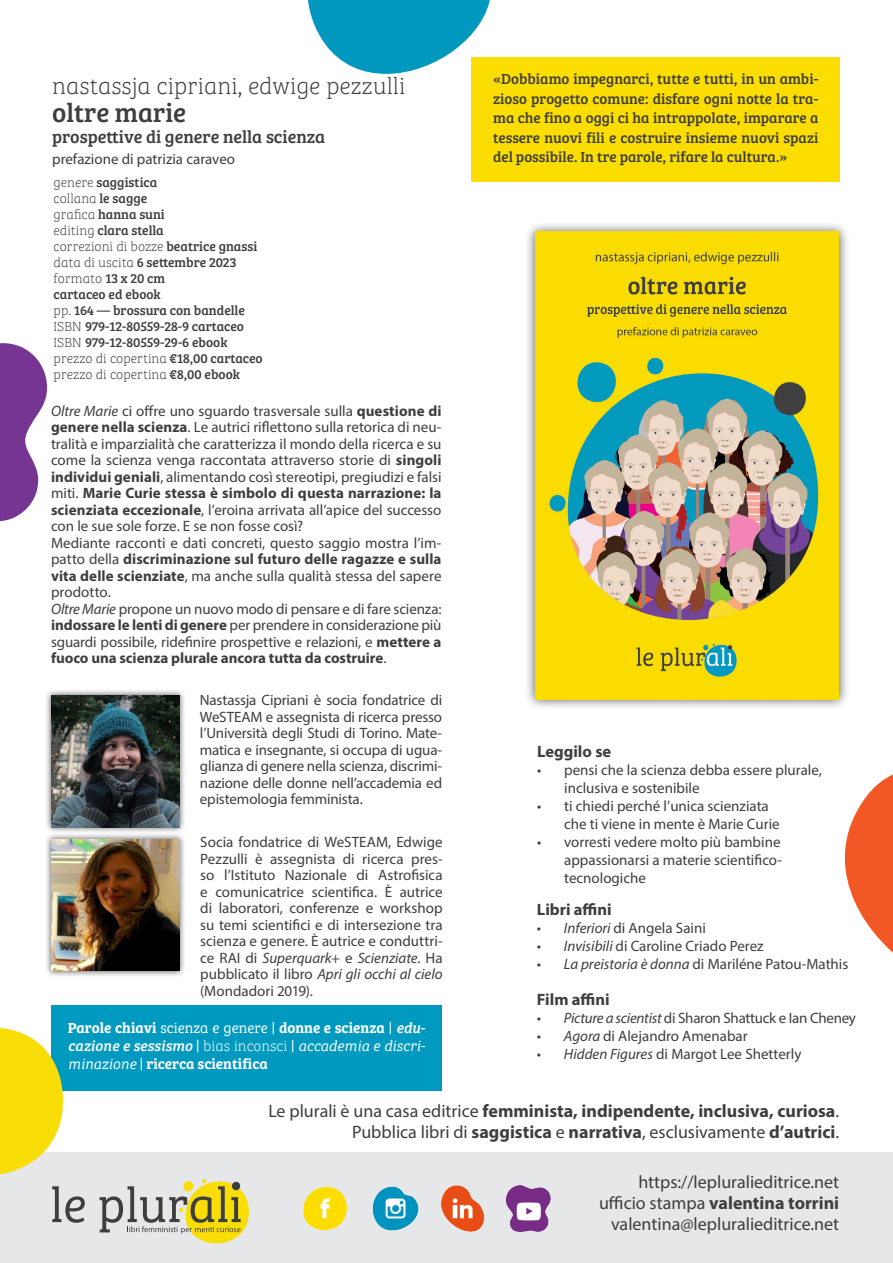
<style>
.page{position:relative;width:893px;height:1263px;background:#fff}
.page>*{position:absolute;margin:0;border:0;box-sizing:border-box;transform-origin:0 0}
.t1{font:27px "Bree Serif";color:#3e3e3f}
.t2{font:24px "Bree Serif Th";color:#3e3e3f}
.t3{font:18px "Myriad Pro";color:#3e3e3f}
.t4{font:700 18px "Myriad Pro";color:#3e3e3f}
.t5{font:18px "Bree Serif";color:#3e3e3f}
.t6{font:700 16.5px "Myriad Pro";color:#3e3e3f}
.t7{font:15px/16.5px "Myriad Pro";color:#3e3e3f;text-align:justify}
.t8{font:15px/19.5px "Bree Serif";color:#3e3e3f;text-align:justify}
.t9{font:15px/18px "Bree Serif Sb";color:#fff;text-align:justify}
.t10{font:15px "Myriad Pro";letter-spacing:-.02em;color:#3e3e3f}
.t11{font:13.5px "Bree Serif";color:#3e3e3f}
.t12{font:13.5px "Bree Serif Th";color:#3e3e3f}
.s1{font-family:"Bree Serif Th"}
.s2{font-family:"Bree Serif"}
.s3{font-style:italic}
.s4{font-weight:700}
.s5{font-family:"Bree Serif Lt"}
.s6{font-family:"Bree Serif";font-style:italic}
.s7{font-family:"Bree Serif Lt";font-style:italic}
.s8{font-weight:400}
</style>
<div class="page">
<svg style="left:308px;top:0;width:204px;height:74px"></svg>
<div style="left:524px;top:221px;width:325px;height:489px;background:#231f20;opacity:.75"></div>
<img style="left:535px;top:232px;width:304px;height:467px">
<div style="left:0;top:1152px;width:893px;height:111px;background:#e6e7e9"></div>
<svg style="left:100px;top:1179px;width:149px;height:65px"></svg>
<div style="left:471px;top:58px;width:368px;height:124px;background:#fcdd00"></div>
<div style="left:51px;top:1005px;width:390px;height:85px;background:#0099c0"></div>
<div style="left:45px;top:689px;width:141px;height:145px;background:#231f20;opacity:.75"></div>
<img style="left:51px;top:695px;width:128px;height:132px">
<svg style="left:0;top:1028px;width:85px;height:195px"></svg>
<svg style="left:844px;top:774px;width:49px;height:179px"></svg>
<svg style="left:0;top:343px;width:47px;height:179px"></svg>
<img style="left:303px;top:1187px;width:44px;height:43px">
<img style="left:372px;top:1186px;width:47px;height:45px">
<img style="left:441px;top:1186px;width:43px;height:46px">
<img style="left:506px;top:1186px;width:45px;height:46px">
<div style="left:45px;top:832px;width:141px;height:145px;background:#231f20;opacity:.75"></div>
<img style="left:51px;top:839px;width:129px;height:132px">
<p class="t2" style="left:52px;top:69px;width:355px">nastassja cipriani, edwige pezzulli</p>
<p class="t1" style="left:52px;top:93px;width:136px">oltre marie</p>
<p class="t5" style="left:52px;top:124px;width:275px">prospettive di genere nella scienza</p>
<p class="t7" style="left:52px;top:151px;width:184px">prefazione di patrizia caraveo</p>
<p class="t11" style="left:54px;top:173px;width:105px"><span class="s1">genere</span> saggistica</p>
<p class="t12" style="left:54px;top:189px;width:95px">collana <span class="s2">le sagge</span></p>
<p class="t11" style="left:54px;top:205px;width:113px"><span class="s1">grafica</span> hanna suni</p>
<p class="t11" style="left:54px;top:221px;width:112px"><span class="s1">editing</span> clara stella</p>
<p class="t12" style="left:54px;top:237px;width:205px">correzioni di bozze <span class="s2">beatrice gnassi</span></p>
<p class="t11" style="left:54px;top:253px;width:184px"><span class="s1">data di uscita</span> 6 settembre 2023</p>
<p class="t12" style="left:54px;top:269px;width:113px">formato <span class="s2">13 x 20 cm</span></p>
<p class="t11" style="left:54px;top:285px;width:109px">cartaceo ed ebook</p>
<p class="t11" style="left:54px;top:301px;width:193px"><span class="s1">pp.</span> 164 — brossura con bandelle</p>
<p class="t11" style="left:54px;top:317px;width:192px"><span class="s1">ISBN</span> 979-12-80559-28-9 cartaceo</p>
<p class="t11" style="left:54px;top:333px;width:175px"><span class="s1">ISBN</span> 979-12-80559-29-6 ebook</p>
<p class="t12" style="left:54px;top:349px;width:211px">prezzo di copertina <span class="s2">€18,00 cartaceo</span></p>
<p class="t12" style="left:54px;top:365px;width:188px">prezzo di copertina <span class="s2">€8,00 ebook</span></p>
<p class="t7" style="left:51px;top:402px;width:392px"><span class="s3">Oltre Marie</span> ci offre uno sguardo trasversale sulla <span class="s4">questione di genere nella scienza</span>. Le autrici riflettono sulla retorica di neu&shy;tralità e imparzialità che caratterizza il mondo della ricerca e su come la scienza venga raccontata attraverso storie di <span class="s4">singoli individui geniali</span>, alimentando così stereotipi, pregiudizi e falsi miti. <span class="s4">Marie Curie stessa è simbolo di questa narrazione: la scienziata eccezionale</span>, l’eroina arrivata all’apice del successo con le sue sole forze. E se non fosse così?</p>
<p class="t7" style="left:51px;top:534px;width:392px">Mediante racconti e dati concreti, questo saggio mostra l’im&shy;patto della <span class="s4">discriminazione sul futuro delle ragazze e sulla vita delle scienziate</span>, ma anche sulla qualità stessa del sapere prodotto.</p>
<p class="t7" style="left:51px;top:600px;width:392px"><span class="s3">Oltre Marie</span> propone un nuovo modo di pensare e di fare scienza: <span class="s4">indossare le lenti di genere</span> per prendere in considerazione più sguardi possibile, ridefinire prospettive e relazioni, e <span class="s4">mettere a fuoco una scienza plurale ancora tutta da costruire</span>.</p>
<p class="t7" style="left:200px;top:692px;width:244px">Nastassja Cipriani è socia fondatrice di WeSTEAM e assegnista di ricerca presso l’Università degli Studi di Torino. Mate&shy;matica e insegnante, si occupa di ugua&shy;glianza di genere nella scienza, discrimi&shy;nazione delle donne nell’accademia ed epistemologia femminista.</p>
<p class="t7" style="left:200px;top:834px;width:244px">Socia fondatrice di WeSTEAM, Edwige Pezzulli è assegnista di ricerca pres&shy;so l’Istituto Nazionale di Astrofisica e comunicatrice scientifica. È autrice di laboratori, conferenze e workshop su temi scientifici e di intersezione tra scienza e genere. È autrice e conduttri&shy;ce RAI di <span class="s3">Superquark+</span> e <span class="s3">Scienziate</span>. Ha pubblicato il libro <span class="s3">Apri gli occhi al cielo </span>(Mondadori 2019).</p>
<p class="t9" style="left:68px;top:1018px;width:359px">Parole chiavi <span class="s5">scienza e genere |</span> donne e scienza <span class="s5">|</span> <span class="s6">edu&shy;cazione e sessismo</span> <span class="s5">|</span> <span class="s1">bias inconsci</span> <span class="s5">|</span> <span class="s7">accademia e discri&shy;minazione</span> <span class="s5">|</span> ricerca scientifica</p>
<p class="t8" style="left:493px;top:68px;width:327px">«Dobbiamo impegnarci, tutte e tutti, in un ambi&shy;zioso progetto comune: disfare ogni notte la tra&shy;ma che fino a oggi ci ha intrappolate, imparare a tessere nuovi fili e costruire insieme nuovi spazi del possibile. In tre parole, rifare la cultura.»</p>
<p class="t6" style="left:537px;top:741px;width:76px">Leggilo se</p>
<p class="t7" style="left:564px;top:761px;width:259px;line-height:18px;text-indent:-27px">• pensi che la scienza debba essere plurale, inclusiva e sostenibile</p>
<p class="t7" style="left:564px;top:797px;width:217px;line-height:18px;text-indent:-27px">• ti chiedi perché l’unica scienziata che ti viene in mente è Marie Curie</p>
<p class="t7" style="left:564px;top:833px;width:219px;line-height:18px;text-indent:-27px">• vorresti vedere molto più bambine appassionarsi a materie scientifico&shy;tecnologiche</p>
<p class="t6" style="left:537px;top:898px;width:76px">Libri affini</p>
<p class="t7" style="left:537px;top:919px;width:170px"><span class="s3">• Inferiori</span> di Angela Saini</p>
<p class="t7" style="left:537px;top:937px;width:228px"><span class="s3">• Invisibili</span> di Caroline Criado Perez</p>
<p class="t7" style="left:537px;top:955px;width:313px"><span class="s3">• La preistoria è donna</span> di Mariléne Patou-Mathis</p>
<p class="t6" style="left:537px;top:988px;width:74px">Film affini</p>
<p class="t10" style="left:537px;top:1008px;width:321px"><span class="s3">• Picture a scientist</span> di Sharon Shattuck e Ian Cheney</p>
<p class="t7" style="left:537px;top:1027px;width:212px"><span class="s3">• Agora</span> di Alejandro Amenabar</p>
<p class="t7" style="left:537px;top:1045px;width:266px"><span class="s3">• Hidden Figures</span> di Margot Lee Shetterly</p>
<p class="t4" style="left:268px;top:1099px;width:572px"><span class="s8">Le plurali è una casa editrice</span> femminista, indipendente, inclusiva, curiosa<span class="s8">.</span></p>
<p class="t3" style="left:352px;top:1120px;width:489px">Pubblica libri di <span class="s4">saggistica</span> e <span class="s4">narrativa</span>, esclusivamente <span class="s4">d’autrici</span>.</p>
<p class="t3" style="left:638px;top:1171px;width:202px">https://lepluralieditrice.net</p>
<p class="t4" style="left:599px;top:1191px;width:242px"><span class="s8">ufficio stampa</span> valentina torrini</p>
<p class="t3" style="left:611px;top:1213px;width:230px">valentina@lepluralieditrice.net</p>
</div>
